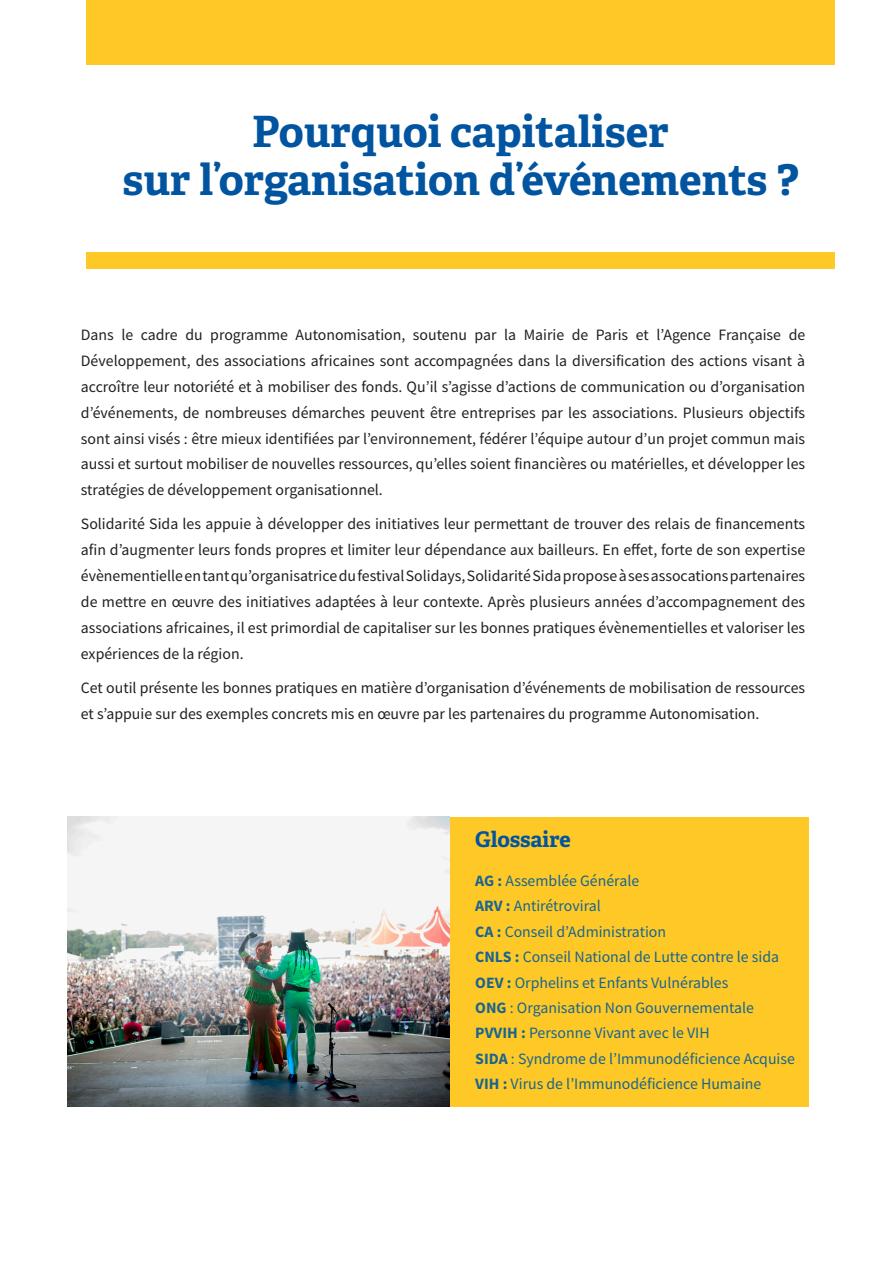
<style>
.page{position:relative;width:893px;height:1263px;background:#fff}
.page>*{position:absolute;margin:0;border:0;box-sizing:border-box;transform-origin:0 0}
.Focus___Adelle_Bol{font:700 43.05px "Adelle PE";letter-spacing:-.005em;color:#0154a0}
.Focus___Adelle_Bol-2{font:700 21.6px "Adelle PE";letter-spacing:-.005em;color:#0154a0}
.ss_GdTitre_Adelle_B{font:15.75px/25.8px "Source Sans Pro";color:#231f20;text-align:justify}
.ss_GdTitre_Adelle_B-2{font:15.75px "Source Sans Pro";color:#1a648e}
.s1{font-weight:700}
</style>
<div class="page">
<div style="left:178px;top:817px;width:630px;height:290px;background:#fec927"></div>
<img style="left:67px;top:817px;width:382px;height:290px">
<div style="left:86px;top:0;width:748px;height:65px;background:#fec927"></div>
<div style="left:86px;top:253px;width:748px;height:16px;background:#fec927"></div>
<p class="Focus___Adelle_Bol" style="left:252px;top:101px;width:418px">Pourquoi capitaliser</p>
<p class="Focus___Adelle_Bol" style="left:122px;top:148px;width:678px">sur l’organisation d’événements ?</p>
<p class="ss_GdTitre_Adelle_B" style="left:81px;top:322px;width:726px">Dans le cadre du programme Autonomisation, soutenu par la Mairie de Paris et l’Agence Française de Développement, des associations africaines sont accompagnées dans la diversification des actions visant à accroître leur notoriété et à mobiliser des fonds. Qu’il s’agisse d’actions de communication ou d’organisation d’événements, de nombreuses démarches peuvent être entreprises par les associations. Plusieurs objectifs sont ainsi visés : être mieux identifiées par l’environnement, fédérer l’équipe autour d’un projet commun mais aussi et surtout mobiliser de nouvelles ressources, qu’elles soient financières ou matérielles, et développer les stratégies de développement organisationnel.</p>
<p class="ss_GdTitre_Adelle_B" style="left:81px;top:511px;width:726px">Solidarité Sida les appuie à développer des initiatives leur permettant de trouver des relais de financements afin d’augmenter leurs fonds propres et limiter leur dépendance aux bailleurs. En effet, forte de son expertise évènementielle en tant qu’organisatrice du festival Solidays, Solidarité Sida propose à ses assocations partenaires de mettre en œuvre des initiatives adaptées à leur contexte. Après plusieurs années d’accompagnement des associations africaines, il est primordial de capitaliser sur les bonnes pratiques évènementielles et valoriser les expériences de la région.</p>
<p class="ss_GdTitre_Adelle_B" style="left:81px;top:674px;width:726px">Cet outil présente les bonnes pratiques en matière d’organisation d’événements de mobilisation de ressources et s’appuie sur des exemples concrets mis en œuvre par les partenaires du programme Autonomisation.</p>
<p class="Focus___Adelle_Bol-2" style="left:475px;top:824px;width:97px">Glossaire</p>
<p class="ss_GdTitre_Adelle_B-2" style="left:475px;top:871px;width:165px"><span class="s1">AG :</span> Assemblée Générale</p>
<p class="ss_GdTitre_Adelle_B-2" style="left:475px;top:896px;width:127px"><span class="s1">ARV :</span> Antirétroviral</p>
<p class="ss_GdTitre_Adelle_B-2" style="left:475px;top:921px;width:192px"><span class="s1">CA :</span> Conseil d’Administration</p>
<p class="ss_GdTitre_Adelle_B-2" style="left:475px;top:947px;width:305px"><span class="s1">CNLS :</span> Conseil National de Lutte contre le sida</p>
<p class="ss_GdTitre_Adelle_B-2" style="left:475px;top:972px;width:255px"><span class="s1">OEV :</span> Orphelins et Enfants Vulnérables</p>
<p class="ss_GdTitre_Adelle_B-2" style="left:475px;top:998px;width:280px"><span class="s1">ONG</span> : Organisation Non Gouvernementale</p>
<p class="ss_GdTitre_Adelle_B-2" style="left:475px;top:1023px;width:236px"><span class="s1">PVVIH :</span> Personne Vivant avec le VIH</p>
<p class="ss_GdTitre_Adelle_B-2" style="left:475px;top:1048px;width:321px"><span class="s1">SIDA</span> : Syndrome de l’Immunodéficience Acquise</p>
<p class="ss_GdTitre_Adelle_B-2" style="left:475px;top:1074px;width:288px"><span class="s1">VIH :</span> Virus de l’Immunodéficience Humaine</p>
</div>
